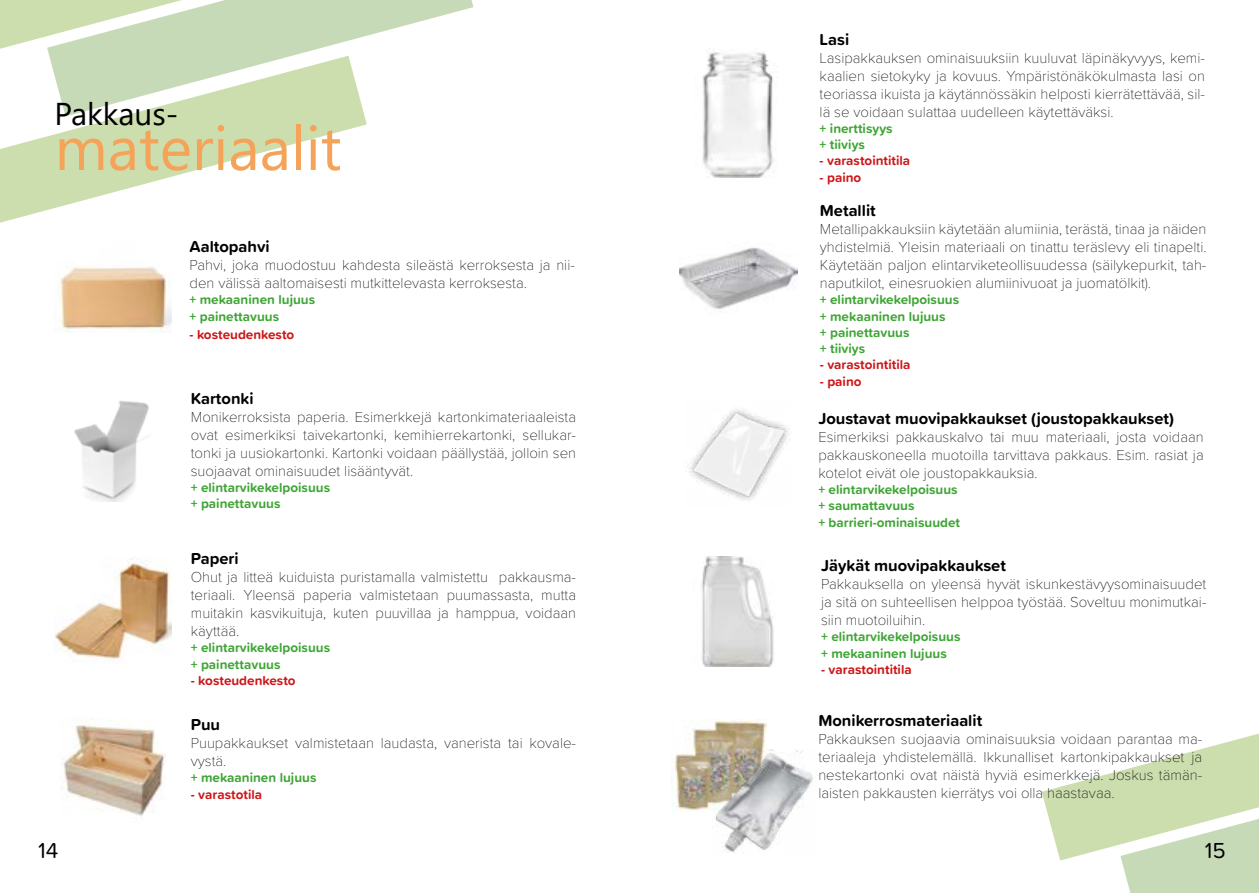
<style>
.page{position:relative;width:1259px;height:893px;background:#fff}
.page>*{position:absolute;margin:0;border:0;box-sizing:border-box;transform-origin:0 0}
.t1{font:61.5px "Segoe UI";color:#f5a359}
.t2{font:31.5px "Segoe UI";color:#000}
.t3{font:22.5px "Proxima Soft";color:#000}
.t4{font:700 16.5px "Proxima Soft";color:#000}
.t5{font:100 15px/18px "Proxima Soft";color:#000;text-align:justify}
.t6{font:700 13.5px/16.2px "Proxima Soft";color:#3fa535}
.t7{font:700 13.5px "Proxima Soft";color:#cd1719}
</style>
<div class="page">
<svg style="left:1042px;top:733px;width:217px;height:160px"></svg>
<img style="left:680px;top:247px;width:118px;height:62px">
<svg style="left:48px;top:0;width:425px;height:56px"></svg>
<svg style="left:0;top:0;width:395px;height:52px"></svg>
<svg style="left:0;top:56px;width:367px;height:167px"></svg>
<img style="left:59px;top:266px;width:112px;height:67px">
<img style="left:74px;top:400px;width:75px;height:101px">
<img style="left:54px;top:558px;width:117px;height:102px">
<img style="left:63px;top:717px;width:102px;height:99px">
<img style="left:702px;top:48px;width:71px;height:129px">
<img style="left:687px;top:409px;width:102px;height:91px">
<img style="left:701px;top:556px;width:73px;height:111px">
<img style="left:671px;top:719px;width:95px;height:92px">
<img style="left:712px;top:750px;width:101px;height:104px">
<h2 class="t2" style="left:55px;top:84px;width:125px">Pakkaus-</h2>
<h1 class="t1" style="left:55px;top:90px;width:288px">materiaalit</h1>
<p class="t4" style="left:189px;top:234px;width:82px">Aaltopahvi</p>
<p class="t5" style="left:189px;top:255px;width:387px">Pahvi, joka muodostuu kahdesta sileästä kerroksesta ja nii&shy;den välissä aaltomaisesti mutkittelevasta kerroksesta.</p>
<p class="t6" style="left:189px;top:291px;width:127px">+ mekaaninen lujuus + painettavuus</p>
<p class="t7" style="left:189px;top:324px;width:106px">- kosteudenkesto</p>
<p class="t4" style="left:191px;top:386px;width:64px">Kartonki</p>
<p class="t5" style="left:191px;top:407px;width:387px">Monikerroksista paperia. Esimerkkejä kartonkimateriaaleista ovat esimerkiksi taivekartonki, kemihierrekartonki, sellukar&shy;tonki ja uusiokartonki. Kartonki voidaan päällystää, jolloin sen suojaavat ominaisuudet lisääntyvät.</p>
<p class="t6" style="left:191px;top:479px;width:141px">+ elintarvikekelpoisuus + painettavuus</p>
<p class="t4" style="left:191px;top:546px;width:49px">Paperi</p>
<p class="t5" style="left:191px;top:567px;width:387px">Ohut ja litteä kuiduista puristamalla valmistettu pakkausma&shy;teriaali. Yleensä paperia valmistetaan puumassasta, mutta muitakin kasvikuituja, kuten puuvillaa ja hamppua, voidaan käyttää.</p>
<p class="t6" style="left:191px;top:639px;width:141px">+ elintarvikekelpoisuus + painettavuus</p>
<p class="t7" style="left:191px;top:670px;width:106px">- kosteudenkesto</p>
<p class="t4" style="left:191px;top:712px;width:31px">Puu</p>
<p class="t5" style="left:191px;top:733px;width:387px">Puupakkaukset valmistetaan laudasta, vanerista tai kovale&shy;vystä.</p>
<p class="t6" style="left:191px;top:769px;width:127px">+ mekaaninen lujuus</p>
<p class="t7" style="left:191px;top:784px;width:73px">- varastotila</p>
<p class="t4" style="left:819px;top:27px;width:31px">Lasi</p>
<p class="t5" style="left:819px;top:48px;width:387px">Lasipakkauksen ominaisuuksiin kuuluvat läpinäkyvyys, kemi&shy;kaalien sietokyky ja kovuus. Ympäristönäkökulmasta lasi on teoriassa ikuista ja käytännössäkin helposti kierrätettävää, sil&shy;lä se voidaan sulattaa uudelleen käytettäväksi.</p>
<p class="t6" style="left:819px;top:120px;width:75px">+ inerttisyys + tiiviys</p>
<p class="t7" style="left:819px;top:151px;width:92px">- varastointitila</p>
<p class="t7" style="left:819px;top:167px;width:43px">- paino</p>
<p class="t4" style="left:820px;top:198px;width:57px">Metallit</p>
<p class="t5" style="left:820px;top:219px;width:388px">Metallipakkauksiin käytetään alumiinia, terästä, tinaa ja näiden yhdistelmiä. Yleisin materiaali on tinattu teräslevy eli tinapelti.<br>Käytetään paljon elintarviketeollisuudessa (säilykepurkit, tah&shy;naputkilot, einesruokien alumiinivuoat ja juomatölkit).</p>
<p class="t6" style="left:820px;top:291px;width:141px">+ elintarvikekelpoisuus + mekaaninen lujuus<br>+ painettavuus<br>+ tiiviys</p>
<p class="t7" style="left:820px;top:355px;width:92px">- varastointitila</p>
<p class="t7" style="left:820px;top:371px;width:43px">- paino</p>
<p class="t4" style="left:818px;top:406px;width:357px">Joustavat muovipakkaukset (joustopakkaukset)</p>
<p class="t5" style="left:818px;top:427px;width:387px">Esimerkiksi pakkauskalvo tai muu materiaali, josta voidaan pakkauskoneella muotoilla tarvittava pakkaus. Esim. rasiat ja kotelot eivät ole joustopakkauksia.</p>
<p class="t6" style="left:818px;top:481px;width:143px">+ elintarvikekelpoisuus + saumattavuus<br>+ barrieri-ominaisuudet</p>
<p class="t4" style="left:821px;top:553px;width:186px">Jäykät muovipakkaukset</p>
<p class="t5" style="left:821px;top:574px;width:387px">Pakkauksella on yleensä hyvät iskunkestävyysominaisuudet ja sitä on suhteellisen helppoa työstää. Soveltuu monimutkai&shy;siin muotoiluihin.</p>
<p class="t6" style="left:821px;top:628px;width:141px">+ elintarvikekelpoisuus + mekaaninen lujuus</p>
<p class="t7" style="left:821px;top:659px;width:92px">- varastointitila</p>
<p class="t4" style="left:818px;top:708px;width:165px">Monikerrosmateriaalit</p>
<p class="t5" style="left:818px;top:729px;width:385px">Pakkauksen suojaavia ominaisuuksia voidaan parantaa ma&shy;teriaaleja yhdistelemällä. Ikkunalliset kartonkipakkaukset ja nestekartonki ovat näistä hyviä esimerkkejä. Joskus tämän&shy;laisten pakkausten kierrätys voi olla haastavaa.</p>
<h3 class="t3" style="left:38px;top:833px;width:22px">14</h3>
<h3 class="t3" style="left:1205px;top:833px;width:22px">15</h3>
</div>
